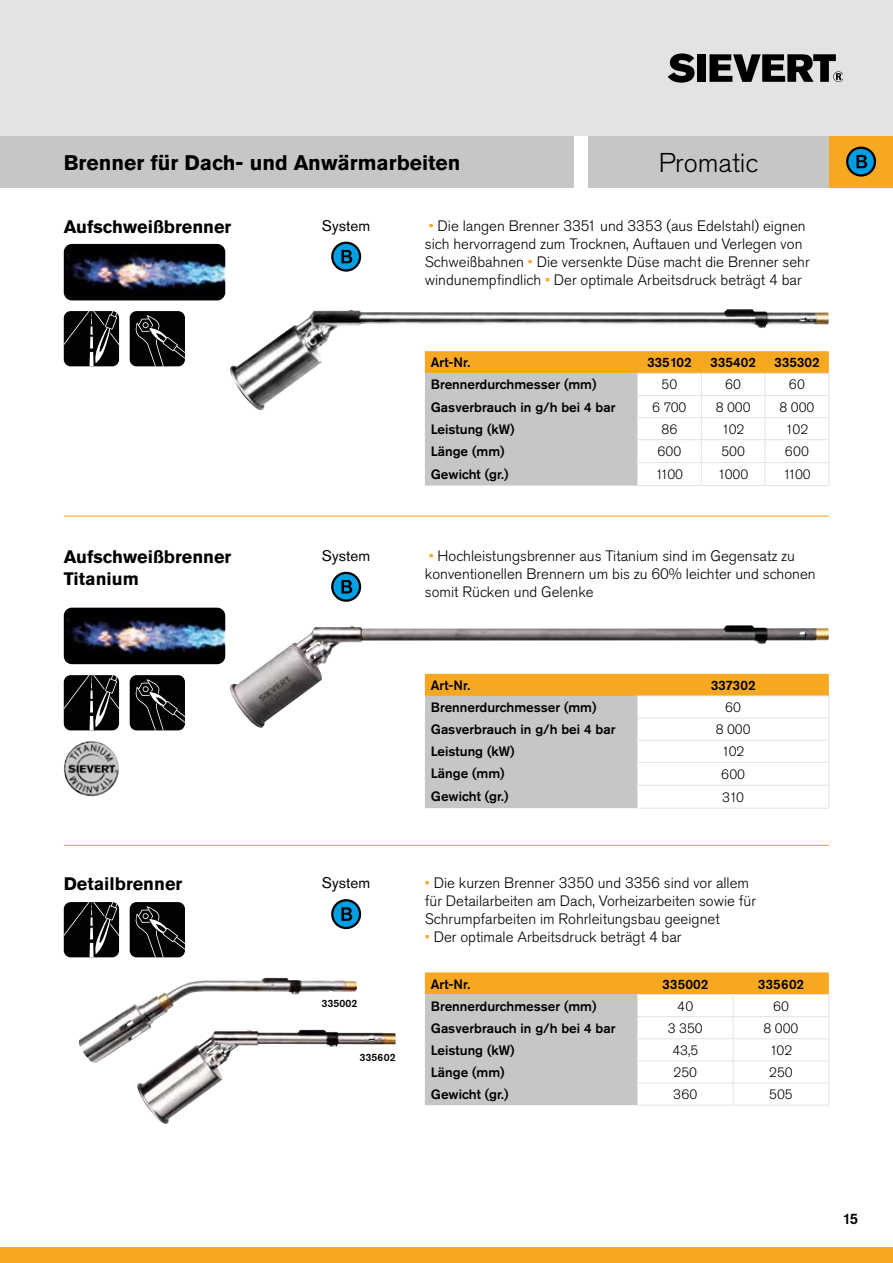
<style>
.page{position:relative;width:893px;height:1263px;background:#fff}
.page>*{position:absolute;margin:0;border:0;box-sizing:border-box;transform-origin:0 0}
.t1{font:300 27px "Akzidenz Grotesk Std";color:#000}
.t2{font:700 21px "Akzidenz Grotesk Std";color:#000}
.t3{font:700 18px/21.6px "Akzidenz Grotesk Std";color:#000}
.t4{font:15.3px "Akzidenz Grotesk Std";color:#000}
.t5{font:300 15px/18px "Akzidenz Grotesk Std";color:#000}
.t6{font:500 15px "Akzidenz Grotesk Std";color:#000}
.t7{font:500 13.5px "Akzidenz Grotesk Std";color:#000}
.t8{font:300 13.5px "Akzidenz Grotesk Std";color:#000}
.t9{font:500 10.5px "Akzidenz Grotesk Std";letter-spacing:.01em;color:#000}
.s1{color:#f7a823}
</style>
<div class="page">
<div style="left:0;top:0;width:893px;height:136px;background:#e3e3e3"></div>
<svg style="left:669px;top:53px;width:25px;height:30px"></svg>
<div style="left:697px;top:54px;width:9px;height:28px;background:#000"></div>
<svg style="left:709px;top:54px;width:134px;height:28px"></svg>
<img style="left:79px;top:978px;width:279px;height:85px">
<img style="left:137px;top:1030px;width:259px;height:94px">
<img style="left:230px;top:625px;width:599px;height:103px">
<img style="left:230px;top:309px;width:599px;height:101px">
<hr style="left:64px;top:845px;width:765px;height:1px;background:#f7a823">
<hr style="left:64px;top:516px;width:765px;height:1px;background:#f7a823">
<img style="left:69px;top:741px;width:22px;height:11px">
<div style="left:588px;top:136px;width:241px;height:51px;background:#c6c6c6"></div>
<div style="left:829px;top:136px;width:64px;height:51px;background:#f7a823"></div>
<svg style="left:847px;top:148px;width:28px;height:27px"></svg>
<div style="left:846px;top:147px;width:30px;height:30px;border:2px solid #000;border-radius:50%"></div>
<svg style="left:856px;top:155px;width:11px;height:13px"></svg>
<svg style="left:332px;top:243px;width:28px;height:27px"></svg>
<div style="left:331px;top:242px;width:30px;height:30px;border:2px solid #000;border-radius:50%"></div>
<svg style="left:342px;top:250px;width:10px;height:13px"></svg>
<svg style="left:332px;top:900px;width:28px;height:28px"></svg>
<div style="left:331px;top:899px;width:30px;height:30px;border:2px solid #000;border-radius:50%"></div>
<svg style="left:342px;top:907px;width:10px;height:14px"></svg>
<svg style="left:332px;top:573px;width:28px;height:28px"></svg>
<div style="left:331px;top:572px;width:30px;height:30px;border:2px solid #000;border-radius:50%"></div>
<svg style="left:342px;top:580px;width:10px;height:13px"></svg>
<div style="left:0;top:137px;width:574px;height:51px;background:#c6c6c6"></div>
<svg style="left:64px;top:675px;width:55px;height:55px;background:#222223"></svg>
<div style="left:130px;top:675px;width:55px;height:55px;background:#020203;border-radius:7px"></div>
<svg style="left:133px;top:679px;width:52px;height:51px"></svg>
<img style="left:64px;top:244px;width:161px;height:56px">
<img style="left:64px;top:608px;width:161px;height:56px">
<svg style="left:64px;top:311px;width:55px;height:55px;background:#222223"></svg>
<div style="left:130px;top:311px;width:55px;height:55px;background:#020203;border-radius:7px"></div>
<svg style="left:133px;top:315px;width:52px;height:51px"></svg>
<hr style="left:637px;top:808px;width:192px;height:1px;background:#e3e3e3">
<svg style="left:425px;top:674px;width:404px;height:134px"></svg>
<hr style="left:637px;top:485px;width:64px;height:1px;background:#e3e3e3">
<hr style="left:701px;top:485px;width:64px;height:1px;background:#e3e3e3">
<svg style="left:425px;top:351px;width:404px;height:134px"></svg>
<hr style="left:765px;top:417px;width:64px;height:1px;background:#e3e3e3">
<hr style="left:765px;top:439px;width:64px;height:1px;background:#e3e3e3">
<hr style="left:765px;top:462px;width:64px;height:1px;background:#e3e3e3">
<hr style="left:765px;top:485px;width:64px;height:1px;background:#e3e3e3">
<div style="left:0;top:1248px;width:893px;height:15px;background:#f7a823"></div>
<hr style="left:637px;top:1105px;width:96px;height:1px;background:#e3e3e3">
<hr style="left:733px;top:1105px;width:96px;height:1px;background:#e3e3e3">
<svg style="left:425px;top:972px;width:404px;height:133px"></svg>
<svg style="left:64px;top:902px;width:55px;height:55px;background:#222223"></svg>
<div style="left:130px;top:902px;width:55px;height:55px;background:#020203;border-radius:7px"></div>
<svg style="left:133px;top:906px;width:52px;height:51px"></svg>
<h2 class="t2" style="left:64px;top:150px;width:398px">Brenner für Dach- und Anwärmarbeiten</h2>
<h1 class="t1" style="left:659px;top:147px;width:101px">Promatic</h1>
<p class="t3" style="left:64px;top:216px;width:169px">Aufschweißbrenner</p>
<p class="t5" style="left:425px;top:217px;width:386px"><span class="s1">•</span> Die langen Brenner 3351 und 3353 (aus Edelstahl) eignen sich hervorragend zum Trocknen, Auftauen und Verlegen von Schweißbahnen <span class="s1">•</span> Die versenkte Düse macht die Brenner sehr windunempfindlich <span class="s1">•</span> Der optimale Arbeitsdruck beträgt 4 bar</p>
<p class="t4" style="left:322px;top:216px;width:50px">System</p>
<p class="t3" style="left:64px;top:546px;width:169px">Aufschweißbrenner<br>Titanium</p>
<p class="t3" style="left:64px;top:873px;width:120px">Detailbrenner</p>
<p class="t4" style="left:322px;top:547px;width:50px">System</p>
<p class="t7" style="left:431px;top:354px;width:41px">Art-Nr.</p>
<p class="t7" style="left:647px;top:354px;width:46px">335102</p>
<p class="t7" style="left:710px;top:354px;width:47px">335402</p>
<p class="t7" style="left:774px;top:354px;width:47px">335302</p>
<p class="t7" style="left:431px;top:376px;width:167px">Brennerdurchmesser (mm)</p>
<p class="t8" style="left:661px;top:377px;width:17px">50</p>
<p class="t8" style="left:725px;top:377px;width:18px">60</p>
<p class="t8" style="left:789px;top:377px;width:18px">60</p>
<p class="t7" style="left:431px;top:399px;width:186px">Gasverbrauch in g/h bei 4 bar</p>
<p class="t8" style="left:652px;top:399px;width:36px">6 700</p>
<p class="t8" style="left:716px;top:399px;width:36px">8 000</p>
<p class="t8" style="left:779px;top:399px;width:36px">8 000</p>
<p class="t7" style="left:431px;top:421px;width:85px">Leistung (kW)</p>
<p class="t8" style="left:661px;top:421px;width:18px">86</p>
<p class="t8" style="left:722px;top:421px;width:24px">102</p>
<p class="t8" style="left:786px;top:421px;width:24px">102</p>
<p class="t7" style="left:431px;top:443px;width:75px">Länge (mm)</p>
<p class="t8" style="left:657px;top:444px;width:25px">600</p>
<p class="t8" style="left:721px;top:444px;width:25px">500</p>
<p class="t8" style="left:785px;top:444px;width:25px">600</p>
<p class="t7" style="left:431px;top:466px;width:79px">Gewicht (gr.)</p>
<p class="t8" style="left:655px;top:467px;width:29px">1100</p>
<p class="t8" style="left:718px;top:467px;width:32px">1000</p>
<p class="t8" style="left:783px;top:467px;width:29px">1100</p>
<p class="t5" style="left:425px;top:547px;width:392px"><span class="s1">•</span> Hochleistungsbrenner aus Titanium sind im Gegensatz zu konventionellen Brennern um bis zu 60% leichter und schonen somit Rücken und Gelenke</p>
<p class="t4" style="left:322px;top:874px;width:50px">System</p>
<p class="t9" style="left:321px;top:997px;width:37px">335002</p>
<p class="t9" style="left:359px;top:1051px;width:38px">335602</p>
<p class="t7" style="left:431px;top:677px;width:41px">Art-Nr.</p>
<p class="t7" style="left:711px;top:677px;width:46px">337302</p>
<p class="t7" style="left:431px;top:699px;width:167px">Brennerdurchmesser (mm)</p>
<p class="t8" style="left:725px;top:700px;width:18px">60</p>
<p class="t7" style="left:431px;top:721px;width:186px">Gasverbrauch in g/h bei 4 bar</p>
<p class="t8" style="left:716px;top:722px;width:36px">8 000</p>
<p class="t7" style="left:431px;top:743px;width:85px">Leistung (kW)</p>
<p class="t8" style="left:722px;top:744px;width:24px">102</p>
<p class="t7" style="left:431px;top:765px;width:75px">Länge (mm)</p>
<p class="t8" style="left:721px;top:767px;width:25px">600</p>
<p class="t7" style="left:431px;top:788px;width:79px">Gewicht (gr.)</p>
<p class="t8" style="left:722px;top:789px;width:23px">310</p>
<p class="t5" style="left:425px;top:874px;width:333px"><span class="s1">•</span> Die kurzen Brenner 3350 und 3356 sind vor allem für Detailarbeiten am Dach, Vorheizarbeiten sowie für<br>Schrumpfarbeiten im Rohrleitungsbau geeignet</p>
<p class="t5" style="left:425px;top:928px;width:258px"><span class="s1">•</span> Der optimale Arbeitsdruck beträgt 4 bar</p>
<p class="t7" style="left:431px;top:975px;width:41px">Art-Nr.</p>
<p class="t7" style="left:662px;top:975px;width:48px">335002</p>
<p class="t7" style="left:758px;top:975px;width:48px">335602</p>
<p class="t7" style="left:431px;top:998px;width:167px">Brennerdurchmesser (mm)</p>
<p class="t8" style="left:677px;top:998px;width:18px">40</p>
<p class="t8" style="left:773px;top:998px;width:18px">60</p>
<p class="t7" style="left:431px;top:1020px;width:186px">Gasverbrauch in g/h bei 4 bar</p>
<p class="t8" style="left:668px;top:1020px;width:36px">3 350</p>
<p class="t8" style="left:763px;top:1020px;width:36px">8 000</p>
<p class="t7" style="left:431px;top:1042px;width:85px">Leistung (kW)</p>
<p class="t8" style="left:672px;top:1043px;width:27px">43,5</p>
<p class="t8" style="left:770px;top:1043px;width:24px">102</p>
<p class="t7" style="left:431px;top:1064px;width:75px">Länge (mm)</p>
<p class="t8" style="left:673px;top:1065px;width:25px">250</p>
<p class="t8" style="left:769px;top:1065px;width:25px">250</p>
<p class="t7" style="left:431px;top:1086px;width:79px">Gewicht (gr.)</p>
<p class="t8" style="left:673px;top:1087px;width:26px">360</p>
<p class="t8" style="left:769px;top:1087px;width:25px">505</p>
<p class="t6" style="left:843px;top:1209px;width:17px">15</p>
</div>
